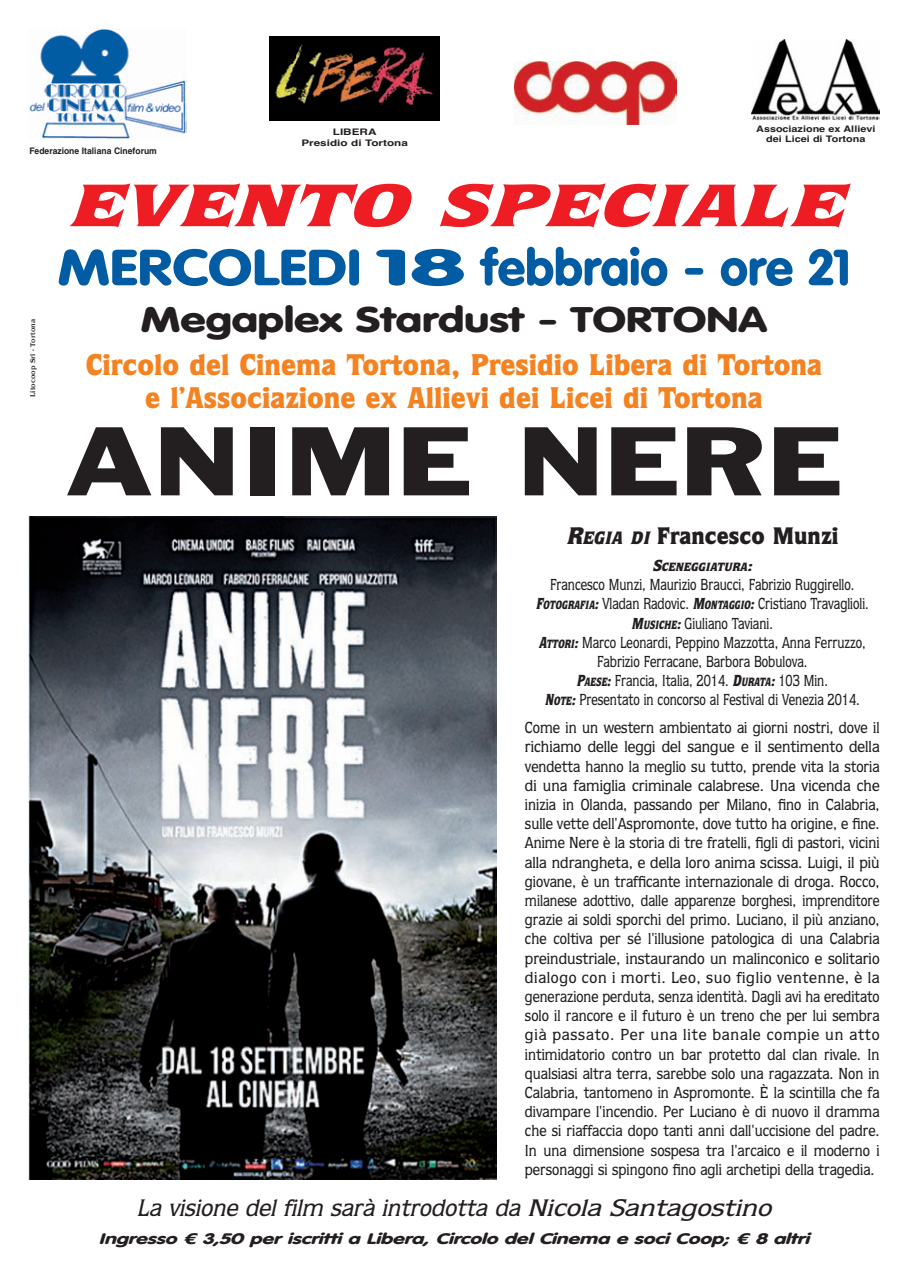
<style>
.page{position:relative;width:908px;height:1276px;background:#fff}
.page>*{position:absolute;margin:0;border:0;box-sizing:border-box;transform-origin:0 0}
.t1{font:90px "Franklin Gothic Std";color:#231f20;scale:1.25 1}
.t2{font:italic 900 60px "Quorum Std";color:#ee1d23;scale:1.5 1}
.t3{font:900 50px "VAG Rounded Std";color:#015ca3;scale:1.2 1}
.t4{font:900 35px "VAG Rounded Std";color:#231f20;scale:1.3 1}
.t5{font:900 30px/33px "Quorum Std";color:#f58220;text-align:center}
.t6{font:italic 500 24px "Quorum Std";color:#231f20}
.t7{font:900 24px "Quorum Std";color:#231f20}
.t8{font:500 16px/19.2px "Quorum Std";color:#231f20;text-align:justify;scale:.9 1}
.t9{font:500 16px/19.2px "Quorum Std";color:#231f20;text-align:center;scale:.8 1}
.t10{font:italic 900 15px "VAG Rounded Std";color:#231f20;scale:1.4 1}
.t11{font:italic 900 12px "Quorum Std";color:#231f20}
.t12{font:700 9px/10.8px "Helvetica";color:#231f20;text-align:center;scale:1.2 1}
.t13{font:700 9px "Helvetica";color:#231f20;scale:.95 1}
.t14{font:700 9px/10.8px "Helvetica";color:#231f20;text-align:center;scale:1.3 1}
.t15{font:500 7px "Benguiat Std";color:#231f20}
.s1{font-style:italic}
.s2{font-style:italic;font-size:18px}
.s3{font-size:16px}
.s4{font-weight:900;font-style:italic}
.s5{font-weight:900;font-style:italic;font-size:12px}
</style>
<div class="page">
<img style="left:28px;top:516px;width:468px;height:663px">
<img style="left:28px;top:28px;width:159px;height:111px">
<img style="left:269px;top:36px;width:170px;height:84px">
<img style="left:514px;top:62px;width:162px;height:62px">
<img style="left:751px;top:40px;width:128px;height:81px">
<p class="t13" style="left:29px;top:148px;width:136px">Federazione Italiana Cineforum</p>
<p class="t14" style="left:301px;top:127px;width:83px">LIBERA<br>Presidio di Tortona</p>
<p class="t12" style="left:755px;top:124px;width:101px">Associazione ex Allievi dei Licei di Tortona</p>
<p class="t15" style="left:29px;top:397px;width:79px;rotate:-90deg">Litocoop Srl - Tortona</p>
<h2 class="t2" style="left:66px;top:170px;width:527px">EVENTO SPECIALE</h2>
<h3 class="t3" style="left:58px;top:247px;width:661px">MERCOLEDI 18 febbraio - ore 21</h3>
<h3 class="t4" style="left:141px;top:305px;width:483px">Megaplex Stardust - TORTONA</h3>
<h3 class="t5" style="left:86px;top:348px;width:737px">Circolo del Cinema Tortona, Presidio Libera di Tortona e l’Associazione ex Allievi dei Licei di Tortona</h3>
<h1 class="t1" style="left:65px;top:412px;width:623px">ANIME NERE</h1>
<h3 class="t7" style="left:566px;top:521px;width:273px"><span class="s1">R</span><span class="s2">EGIA DI</span> Francesco Munzi</h3>
<p class="t11" style="left:652px;top:560px;width:104px"><span class="s3">S</span>CENEGGIATURA<span class="s3">:</span></p>
<p class="t9" style="left:535px;top:576px;width:417px">Francesco Munzi, Maurizio Braucci, Fabrizio Ruggirello.<br><span class="s4">F</span><span class="s5">OTOGRAFIA</span><span class="s4">:</span> Vladan Radovic. <span class="s4">M</span><span class="s5">ONTAGGIO</span><span class="s4">:</span> Cristiano Travaglioli.<br><span class="s4">M</span><span class="s5">USICHE</span><span class="s4">:</span> Giuliano Taviani.<br><span class="s4">A</span><span class="s5">TTORI</span><span class="s4">:</span> Marco Leonardi, Peppino Mazzotta, Anna Ferruzzo, Fabrizio Ferracane, Barbora Bobulova.<br><span class="s4">P</span><span class="s5">AESE</span><span class="s4">:</span> Francia, Italia, 2014. <span class="s4">D</span><span class="s5">URATA</span><span class="s4">:</span> 103 Min.<br><span class="s4">N</span><span class="s5">OTE</span><span class="s4">:</span> Presentato in concorso al Festival di Venezia 2014.</p>
<p class="t8" style="left:524px;top:719px;width:395px">Come in un western ambientato ai giorni nostri, dove il richiamo delle leggi del sangue e il sentimento della vendetta hanno la meglio su tutto, prende vita la storia di una famiglia criminale calabrese. Una vicenda che inizia in Olanda, passando per Milano, fino in Calabria, sulle vette dell'Aspromonte, dove tutto ha origine, e fine.<br>Anime Nere è la storia di tre fratelli, figli di pastori, vicini alla ndrangheta, e della loro anima scissa. Luigi, il più giovane, è un trafficante internazionale di droga. Rocco, milanese adottivo, dalle apparenze borghesi, imprenditore grazie ai soldi sporchi del primo. Luciano, il più anziano, che coltiva per sé l'illusione patologica di una Calabria preindustriale, instaurando un malinconico e solitario dialogo con i morti. Leo, suo figlio ventenne, è la generazione perduta, senza identità. Dagli avi ha ereditato solo il rancore e il futuro è un treno che per lui sembra già passato. Per una lite banale compie un atto intimidatorio contro un bar protetto dal clan rivale. In qualsiasi altra terra, sarebbe solo una ragazzata. Non in Calabria, tantomeno in Aspromonte. È la scintilla che fa divampare l'incendio. Per Luciano è di nuovo il dramma che si riaffaccia dopo tanti anni dall'uccisione del padre.<br>In una dimensione sospesa tra l'arcaico e il moderno i personaggi si spingono fino agli archetipi della tragedia.</p>
<h3 class="t6" style="left:137px;top:1198px;width:641px">La visione del film sarà introdotta da Nicola Santagostino</h3>
<p class="t10" style="left:99px;top:1232px;width:511px">Ingresso € 3, 50 per iscritti a Libera, Circolo del Cinema e soci Coop; € 8 altri</p>
</div>
